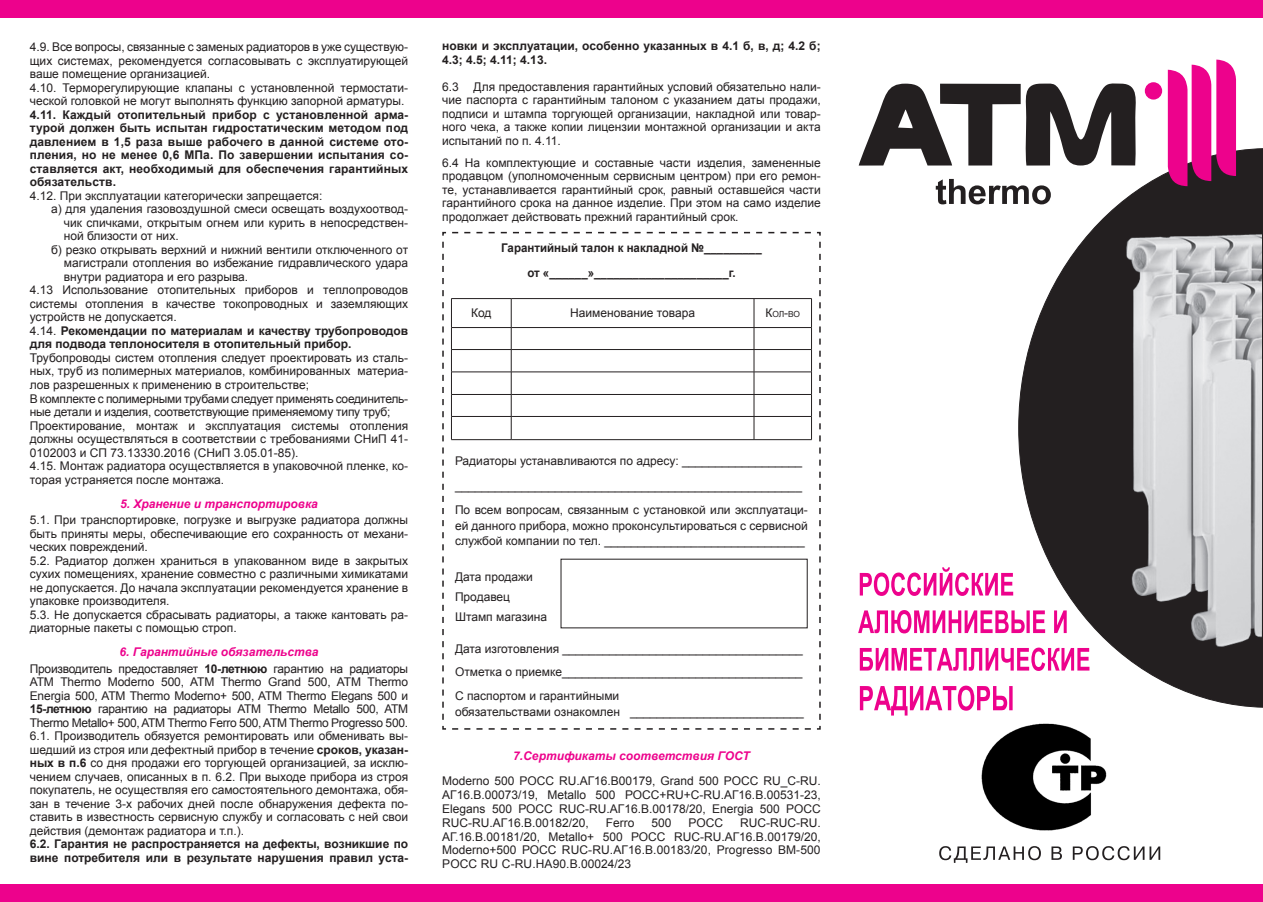
<style>
.page{position:relative;width:1263px;height:902px;background:#fff}
.page>*{position:absolute;margin:0;border:0;box-sizing:border-box;transform-origin:0 0}
.t1{font:12px/13.5px "Arial";color:#231f20}
.t2{font:700 12px/13.5px "Arial";color:#231f20}
.t3{font:12px/16.5px "Arial";letter-spacing:-.02em;color:#231f20;text-align:center}
.t4{font:700 12px/24.3px "Arial";color:#231f20;text-align:center;scale:.96 1}
.t5{font:italic 700 12px "Arial";color:#ed028c}
.t6{font:8.4px "Arial";color:#231f20}
.s1{font-weight:400}
.s2{font-weight:700;font-style:italic;color:#ed028c}
.s3{font-weight:700}
.s4{font-size:12px}
</style>
<div class="page">
<div style="left:0;top:884px;width:1263px;height:17px;background:#ed028c"></div>
<div style="left:0;top:0;width:1263px;height:17px;background:#ed028c"></div>
<svg style="left:442px;top:231px;width:379px;height:499px"></svg>
<svg style="left:1018px;top:148px;width:245px;height:559px;fill:#231f20"></svg>
<svg style="left:939px;top:846px;width:221px;height:16px"></svg>
<div style="left:1145px;top:82px;width:17px;height:18px;background:#ed028c;border-radius:50%"></div>
<svg style="left:936px;top:179px;width:115px;height:25px"></svg>
<svg style="left:859px;top:83px;width:280px;height:83px"></svg>
<svg style="left:1168px;top:60px;width:68px;height:126px"></svg>
<img style="left:1123px;top:231px;width:139px;height:417px">
<svg style="left:860px;top:567px;width:153px;height:29px"></svg>
<svg style="left:858px;top:610px;width:187px;height:23px"></svg>
<svg style="left:1054px;top:610px;width:13px;height:23px"></svg>
<svg style="left:860px;top:647px;width:229px;height:24px"></svg>
<svg style="left:860px;top:685px;width:152px;height:30px"></svg>
<img style="left:981px;top:723px;width:126px;height:108px">
<p class="t1" style="left:30px;top:40px;width:380px">4.9. Все вопросы, связанные с заменых радиаторов в уже существую&shy;щих системах, рекомендуется согласовывать с эксплуатирующей ваше помещение организацией.<br>4.10. Терморегулирующие клапаны с установленной термостати&shy;ческой головкой не могут выполнять функцию запорной арматуры.</p>
<p class="t2" style="left:30px;top:108px;width:380px;text-align:justify">4.11. Каждый отопительный прибор с установленной арма&shy;турой должен быть испытан гидростатическим методом под давлением в 1,5 раза выше рабочего в данной системе ото&shy;пления, но не менее 0,6 МПа. По завершении испытания со&shy;ставляется акт, необходимый для обеспечения гарантийных обязательств.</p>
<p class="t1" style="left:30px;top:189px;width:294px">4.12. При эксплуатации категорически запрещается:</p>
<p class="t1" style="left:51px;top:202px;width:359px">а) для удаления газовоздушной смеси освещать воздухоотвод-</p>
<p class="t1" style="left:64px;top:216px;width:346px">чик спичками, открытым огнем или курить в непосредствен-</p>
<p class="t1" style="left:64px;top:229px;width:116px">ной близости от них.</p>
<p class="t1" style="left:51px;top:243px;width:359px">б) резко открывать верхний и нижний вентили отключенного от</p>
<p class="t1" style="left:64px;top:256px;width:346px">магистрали отопления во избежание гидравлического удара</p>
<p class="t1" style="left:64px;top:270px;width:186px">внутри радиатора и его разрыва.</p>
<p class="t1" style="left:30px;top:283px;width:380px">4.13 Использование отопительных приборов и теплопроводов</p>
<p class="t1" style="left:30px;top:297px;width:380px">системы отопления в качестве токопроводных и заземляющих</p>
<p class="t1" style="left:30px;top:310px;width:148px">устройств не допускается.</p>
<p class="t2" style="left:30px;top:324px;width:380px"><span class="s1">4.14.</span> Рекомендации по материалам и качеству трубопроводов</p>
<p class="t2" style="left:30px;top:338px;width:323px">для подвода теплоносителя в отопительный прибор.</p>
<p class="t1" style="left:30px;top:351px;width:380px">Трубопроводы систем отопления следует проектировать из сталь&shy;ных, труб из полимерных материалов, комбинированных материа&shy;лов разрешенных к применению в строительстве;<br>В комплекте с полимерными трубами следует применять соединитель&shy;ные детали и изделия, соответствующие применяемому типу труб; Проектирование, монтаж и эксплуатация системы отопления должны осуществляться в соответствии с требованиями СНиП 41- 0102003 и СП 73.13330.2016 (СНиП 3.05.01-85).<br>4.15. Монтаж радиатора осуществляется в упаковочной пленке, ко&shy;торая устраняется после монтажа.</p>
<p class="t5" style="left:120px;top:495px;width:199px">5. Хранение и транспортировка</p>
<p class="t1" style="left:30px;top:513px;width:380px">5.1. При транспортировке, погрузке и выгрузке радиатора должны быть приняты меры, обеспечивающие его сохранность от механи&shy;ческих повреждений.<br>5.2. Радиатор должен храниться в упакованном виде в закрытых сухих помещениях, хранение совместно с различными химикатами не допускается. До начала эксплуатации рекомендуется хранение в упаковке производителя.<br>5.3. Не допускается сбрасывать радиаторы, а также кантовать ра&shy;диаторные пакеты с помощью строп.</p>
<p class="t3" style="left:30px;top:643px;width:380px"><span class="s2">6. Гарантийные обязательства<br></span>Производитель предоставляет <span class="s3">10-летнюю</span> гарантию на радиаторы</p>
<p class="t1" style="left:30px;top:675px;width:380px;text-align:justify">ATM Thermo Moderno 500, ATM Thermo Grand 500, ATM Thermo Energia 500, ATM Thermo Moderno+ 500, ATM Thermo Elegans 500 и <span class="s3">15-летнюю</span> гарантию на радиаторы ATM Thermo Metallo 500, ATM Thermo Metallo+ 500, ATM Thermo Ferro 500, ATM Thermo Progresso 500.<br>6.1. Производитель обязуется ремонтировать или обменивать вы&shy;шедший из строя или дефектный прибор в течение <span class="s3">сроков, указан&shy;ных в п.6</span> со дня продажи его торгующей организацией, за исклю&shy;чением случаев, описанных в п. 6.2. При выходе прибора из строя покупатель, не осуществляя его самостоятельного демонтажа, обя&shy;зан в течение 3-х рабочих дней после обнаружения дефекта по&shy;ставить в известность сервисную службу и согласовать с ней свои действия (демонтаж радиатора и т.п.).</p>
<p class="t2" style="left:30px;top:837px;width:380px">6.2. Гарантия не распространяется на дефекты, возникшие по вине потребителя или в результате нарушения правил уста-</p>
<p class="t2" style="left:442px;top:40px;width:380px">новки и эксплуатации, особенно указанных в 4.1 б, в, д; 4.2 б;<br>4.3; 4.5; 4.11; 4.13.</p>
<p class="t1" style="left:442px;top:80px;width:380px;text-align:justify">6.3 Для предоставления гарантийных условий обязательно нали&shy;чие паспорта с гарантийным талоном с указанием даты продажи, подписи и штампа торгующей организации, накладной или товар&shy;ного чека, а также копии лицензии монтажной организации и акта испытаний по п. 4.11.</p>
<p class="t1" style="left:442px;top:156px;width:380px;text-align:justify">6.4 На комплектующие и составные части изделия, замененные продавцом (уполномоченным сервисным центром) при его ремон&shy;те, устанавливается гарантийный срок, равный оставшейся части гарантийного срока на данное изделие. При этом на само изделие продолжает действовать прежний гарантийный срок.</p>
<p class="t4" style="left:501px;top:236px;width:273px">Гарантийный талон к накладной №_________ от «______»_____________________г.</p>
<p class="t1" style="left:471px;top:306px;width:22px">Код</p>
<p class="t1" style="left:570px;top:306px;width:126px">Наименование товара</p>
<p class="t6" style="left:765px;top:309px;width:36px"><span class="s4">К</span>ол<span class="s4">-</span>во</p>
<p class="t1" style="left:455px;top:449px;width:354px;line-height:24.3px">Радиаторы устанавливаются по адресу: __________________ ____________________________________________________<br>По всем вопросам, связанным с установкой или эксплуатаци-</p>
<p class="t1" style="left:455px;top:517px;width:354px;line-height:15.8px">ей данного прибора, можно проконсультироваться с сервисной службой компании по тел. ______________________________</p>
<p class="t1" style="left:455px;top:567px;width:94px;line-height:20px">Дата продажи<br>Продавец<br>Штамп магазина</p>
<p class="t1" style="left:455px;top:636px;width:349px;line-height:23.5px;text-align:justify">Дата изготовления ____________________________________ Отметка о приемке____________________________________ С паспортом и гарантийными</p>
<p class="t1" style="left:455px;top:704px;width:350px">обязательствами ознакомлен __________________________</p>
<p class="t5" style="left:513px;top:747px;width:238px">7.Сертификаты соответствия ГОСТ</p>
<p class="t1" style="left:442px;top:774px;width:380px;text-align:justify">Moderno 500 РОСС RU.АГ16.В00179, Grand 500 РОСС RU_С-RU.<br>АГ16.В.00073/19, Metallo 500 РОСС+RU+С-RU.АГ16.В.00531-23, Elegans 500 РОСС RUС-RU.АГ16.В.00178/20, Energia 500 РОСС RUС-RU.АГ16.В.00182/20,</p>
<p class="t1" style="left:606px;top:815px;width:30px">Ferro</p>
<p class="t1" style="left:651px;top:815px;width:22px">500</p>
<p class="t1" style="left:689px;top:815px;width:36px">РОСС</p>
<p class="t1" style="left:442px;top:815px;width:380px;text-align:justify;text-indent:298px">RUС-RUC-RU.<br>АГ.16.В.00181/20, Metallo+ 500 РОСС RUС-RU.АГ16.В.00179/20, Moderno+500 РОСС RUС-RU.АГ16.В.00183/20, Progresso BM-500<br>POCC RU C-RU.HA90.B.00024/23</p>
</div>
